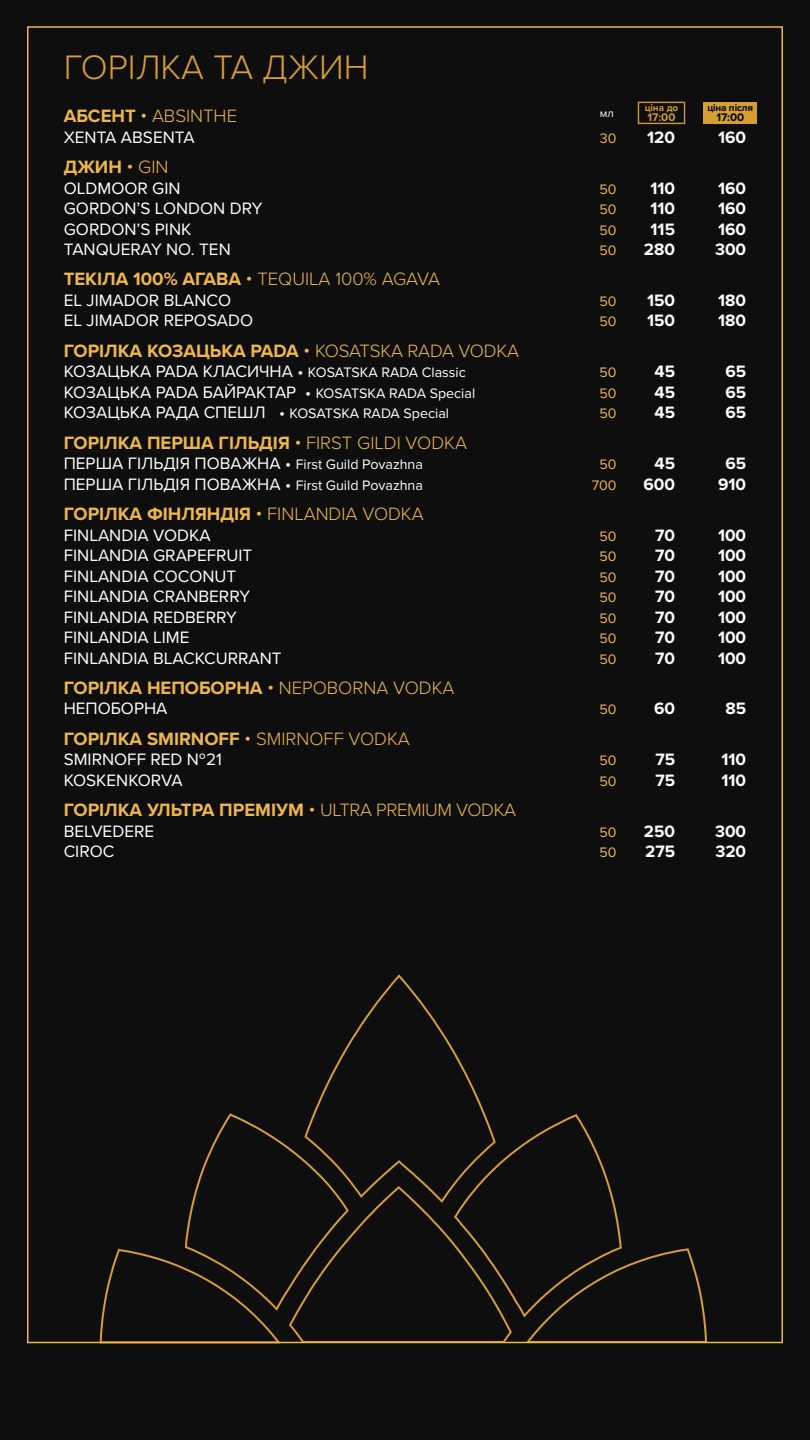
<style>
.page{position:relative;width:810px;height:1440px;background:#0e0e0e}
.page>*{position:absolute;margin:0;border:0;box-sizing:border-box;transform-origin:0 0}
.t1{font:300 35.25px "Proxima Nova";color:#d69e33}
.t2{font:700 18.52px "Proxima Nova";color:#eeb74a}
.t3{font:300 18.52px "Proxima Nova";color:#eeb74a}
.t4{font:17.1px "Proxima Nova";color:#fff}
.t5{font:700 17.1px "Proxima Nova";color:#fefefe}
.t6{font:14.25px "Proxima Nova";color:#ebb64b}
.t7{font:14.25px "Proxima Nova";color:#fff}
.t8{font:700 11.4px "Proxima Nova";color:#d39e30}
.t9{font:700 11.4px "Proxima Nova";color:#000}
.t10{font:11.4px "Proxima Nova";color:#fff}
.t11{font:700 9.98px "Proxima Nova";letter-spacing:-.01em;color:#000}
.t12{font:700 9.98px "Proxima Nova";color:#d39e30}
.s1{font-weight:700}
.s2{font-weight:400}
.s3{color:#fff}
.s4{font-weight:300}
.s5{font-size:14.25px}
.s6{font-size:17.1px}
</style>
<div class="page">
<svg style="left:100px;top:974px;width:607px;height:366px"></svg>
<div style="left:638px;top:102px;width:47px;height:22px;border:1px solid #cf933d"></div>
<div style="left:704px;top:102px;width:53px;height:21px;background:#d59e31"></div>
<h1 class="t1" style="left:64px;top:41px;width:306px">ГОРІЛКА ТА ДЖИН</h1>
<p class="t3" style="left:64px;top:102px;width:175px"><span class="s1">АБСЕНТ</span> <span class="s2">•</span> ABSINTHE</p>
<p class="t4" style="left:64px;top:124px;width:132px">XENTA ABSENTA</p>
<p class="t6" style="left:600px;top:127px;width:18px">30</p>
<p class="t5" style="left:647px;top:124px;width:29px">120</p>
<p class="t5" style="left:718px;top:124px;width:30px">16<span class="s3">0</span></p>
<p class="t2" style="left:64px;top:153px;width:106px">ДЖИН <span class="s2">•</span> <span class="s4">GIN</span></p>
<p class="t4" style="left:64px;top:175px;width:118px">OLDMOOR GIN</p>
<p class="t6" style="left:600px;top:178px;width:19px">50</p>
<p class="t5" style="left:650px;top:175px;width:26px">110</p>
<p class="t5" style="left:718px;top:175px;width:30px">160</p>
<p class="t4" style="left:64px;top:196px;width:200px">GORDON’S LONDON DRY</p>
<p class="t6" style="left:600px;top:199px;width:19px">50</p>
<p class="t5" style="left:650px;top:196px;width:26px">110</p>
<p class="t5" style="left:718px;top:196px;width:30px">160</p>
<p class="t4" style="left:64px;top:216px;width:129px">GORDON’S PINK</p>
<p class="t6" style="left:600px;top:219px;width:19px">50</p>
<p class="t5" style="left:651px;top:216px;width:26px">115</p>
<p class="t5" style="left:718px;top:216px;width:30px">160</p>
<p class="t4" style="left:64px;top:237px;width:169px">TANQUERAY NO. TEN</p>
<p class="t6" style="left:600px;top:240px;width:19px">50</p>
<p class="t5" style="left:644px;top:237px;width:33px">280</p>
<p class="t5" style="left:715px;top:237px;width:33px">300</p>
<p class="t3" style="left:64px;top:265px;width:378px"><span class="s1">ТЕКІЛА 100% АГАВА</span> <span class="s2">•</span> TEQUILA 100% AGAVA</p>
<p class="t4" style="left:64px;top:288px;width:169px">EL JIMADOR BLANCO</p>
<p class="t6" style="left:600px;top:291px;width:19px">50</p>
<p class="t5" style="left:647px;top:288px;width:30px">150</p>
<p class="t5" style="left:718px;top:288px;width:29px">180</p>
<p class="t4" style="left:64px;top:308px;width:191px">EL JIMADOR REPOSADO</p>
<p class="t6" style="left:600px;top:311px;width:19px">50</p>
<p class="t5" style="left:647px;top:308px;width:30px">150</p>
<p class="t5" style="left:718px;top:308px;width:29px">180</p>
<p class="t2" style="left:64px;top:337px;width:457px">ГОРІЛКА КОЗAЦЬКА РАDA <span class="s2">•</span> <span class="s4">KOSATSKA RADA VODKA</span></p>
<p class="t4" style="left:64px;top:359px;width:404px">КОЗAЦЬКА РАDA КЛАСИЧНА • <span class="s5">KOSATSKA RADA Classic</span></p>
<p class="t6" style="left:600px;top:362px;width:19px">50</p>
<p class="t5" style="left:654px;top:359px;width:22px">45</p>
<p class="t5" style="left:725px;top:359px;width:22px">65</p>
<p class="t4" style="left:64px;top:379px;width:413px">КОЗAЦЬКА РАDA БАЙРАКТАР • <span class="s5">KOSATSKA RADA Special</span></p>
<p class="t6" style="left:600px;top:382px;width:19px">50</p>
<p class="t5" style="left:654px;top:379px;width:22px">45</p>
<p class="t5" style="left:725px;top:379px;width:22px">65</p>
<p class="t7" style="left:64px;top:403px;width:387px"><span class="s6">КОЗАЦЬКА РАДА СПЕШЛ •</span> KOSATSKA RADA Special</p>
<p class="t6" style="left:600px;top:403px;width:19px">50</p>
<p class="t5" style="left:654px;top:400px;width:22px">45</p>
<p class="t5" style="left:725px;top:400px;width:22px">65</p>
<p class="t2" style="left:64px;top:429px;width:405px">ГОРІЛКА ПЕРША ГІЛЬДІЯ <span class="s2">•</span> <span class="s4">FIRST GILDI VODKA</span></p>
<p class="t4" style="left:64px;top:451px;width:361px">ПЕРША ГІЛЬДІЯ ПОВАЖНА • <span class="s5">First Guild Povazhna</span></p>
<p class="t6" style="left:600px;top:454px;width:19px">50</p>
<p class="t5" style="left:654px;top:451px;width:22px">45</p>
<p class="t5" style="left:725px;top:451px;width:22px">65</p>
<p class="t4" style="left:64px;top:471px;width:361px">ПЕРША ГІЛЬДІЯ ПОВАЖНА • <span class="s5">First Guild Povazhna</span></p>
<p class="t6" style="left:592px;top:474px;width:26px">700</p>
<p class="t5" style="left:643px;top:471px;width:33px">600</p>
<p class="t5" style="left:718px;top:471px;width:30px">910</p>
<p class="t2" style="left:64px;top:500px;width:362px">ГОРІЛКА ФIНЛЯНДIЯ <span class="s2">•</span> <span class="s4">FINLANDIA VODKA</span></p>
<p class="t4" style="left:64px;top:522px;width:148px">FINLANDIA VODKA</p>
<p class="t6" style="left:600px;top:525px;width:19px">50</p>
<p class="t5" style="left:655px;top:522px;width:21px">70</p>
<p class="t5" style="left:718px;top:522px;width:30px">100</p>
<p class="t4" style="left:64px;top:543px;width:190px">FINLANDIA GRAPEFRUIT</p>
<p class="t6" style="left:600px;top:546px;width:19px">50</p>
<p class="t5" style="left:655px;top:543px;width:21px">70</p>
<p class="t5" style="left:718px;top:543px;width:30px">100</p>
<p class="t4" style="left:64px;top:563px;width:174px">FINLANDIA COCONUT</p>
<p class="t6" style="left:600px;top:566px;width:19px">50</p>
<p class="t5" style="left:655px;top:563px;width:21px">70</p>
<p class="t5" style="left:718px;top:563px;width:30px">100</p>
<p class="t4" style="left:64px;top:584px;width:188px">FINLANDIA CRANBERRY</p>
<p class="t6" style="left:600px;top:587px;width:19px">50</p>
<p class="t5" style="left:655px;top:584px;width:21px">70</p>
<p class="t5" style="left:718px;top:584px;width:30px">100</p>
<p class="t4" style="left:64px;top:604px;width:175px">FINLANDIA REDBERRY</p>
<p class="t6" style="left:600px;top:607px;width:19px">50</p>
<p class="t5" style="left:655px;top:604px;width:21px">70</p>
<p class="t5" style="left:718px;top:604px;width:30px">100</p>
<p class="t4" style="left:64px;top:625px;width:127px">FINLANDIA LIME</p>
<p class="t6" style="left:600px;top:628px;width:19px">50</p>
<p class="t5" style="left:655px;top:625px;width:21px">70</p>
<p class="t5" style="left:718px;top:625px;width:30px">100</p>
<p class="t4" style="left:64px;top:645px;width:219px">FINLANDIA BLACKCURRANT</p>
<p class="t6" style="left:600px;top:648px;width:19px">50</p>
<p class="t5" style="left:655px;top:645px;width:21px">70</p>
<p class="t5" style="left:718px;top:645px;width:30px">100</p>
<p class="t2" style="left:64px;top:674px;width:392px">ГОРІЛКА НЕПОБОРНА <span class="s2">•</span> <span class="s4">NEPOBORNA VODKA</span></p>
<p class="t4" style="left:64px;top:696px;width:105px">НЕПОБОРНА</p>
<p class="t6" style="left:600px;top:699px;width:19px">50</p>
<p class="t5" style="left:654px;top:696px;width:22px">60</p>
<p class="t5" style="left:725px;top:696px;width:22px">85</p>
<p class="t2" style="left:64px;top:725px;width:348px">ГОРІЛКА SMIRNOFF <span class="s2">•</span> <span class="s4">SMIRNOFF VODKA</span></p>
<p class="t4" style="left:64px;top:747px;width:160px">SMIRNOFF RED №21</p>
<p class="t6" style="left:600px;top:750px;width:19px">50</p>
<p class="t5" style="left:655px;top:747px;width:21px">75</p>
<p class="t5" style="left:722px;top:747px;width:26px">110</p>
<p class="t4" style="left:64px;top:767px;width:121px">KOSKENKORVA</p>
<p class="t6" style="left:600px;top:770px;width:19px">50</p>
<p class="t5" style="left:655px;top:767px;width:21px">75</p>
<p class="t5" style="left:722px;top:767px;width:26px">110</p>
<p class="t2" style="left:64px;top:796px;width:454px">ГОРІЛКА УЛЬТРА ПРЕМІУМ <span class="s2">•</span> <span class="s4">ULTRA PREMIUM VODKA</span></p>
<p class="t4" style="left:64px;top:818px;width:92px">BELVEDERE</p>
<p class="t6" style="left:600px;top:821px;width:19px">50</p>
<p class="t5" style="left:644px;top:818px;width:33px">250</p>
<p class="t5" style="left:715px;top:818px;width:33px">300</p>
<p class="t4" style="left:64px;top:839px;width:52px">CIROC</p>
<p class="t6" style="left:600px;top:842px;width:19px">50</p>
<p class="t5" style="left:645px;top:839px;width:31px">275</p>
<p class="t5" style="left:715px;top:839px;width:32px">320</p>
<p class="t12" style="left:645px;top:100px;width:35px">ціна до</p>
<p class="t8" style="left:648px;top:109px;width:29px">17:00</p>
<p class="t11" style="left:707px;top:101px;width:47px">ціна після</p>
<p class="t9" style="left:716px;top:109px;width:29px">17:00</p>
<p class="t10" style="left:600px;top:105px;width:15px">мл</p>
</div>
